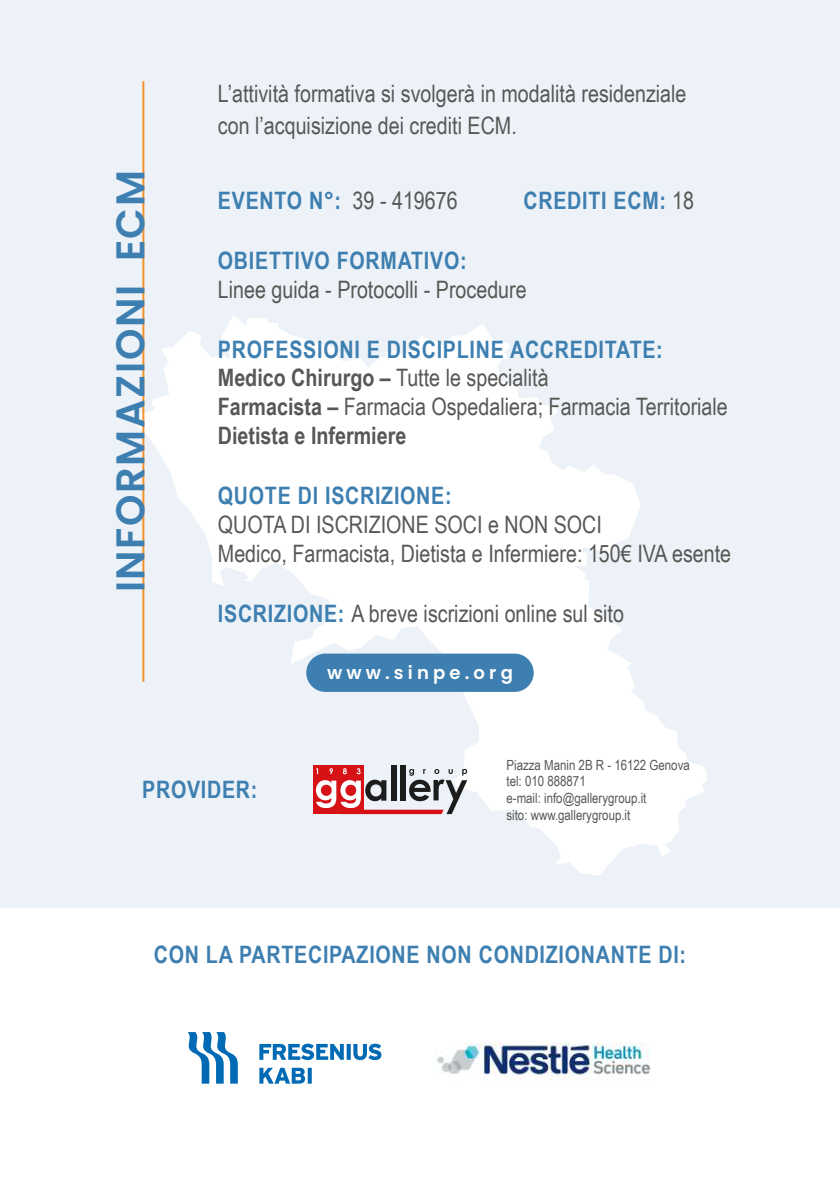
<style>
.page{position:relative;width:840px;height:1191px;background:#fff}
.page>*{position:absolute;margin:0;border:0;box-sizing:border-box;transform-origin:0 0}
.t1{font:600 40px "Poppins";letter-spacing:.04em;color:#3e7fb1}
.t2{font:24px/28.8px "Arial Narrow";color:#575756}
.t3{font:700 24px "Arial Narrow";letter-spacing:.03em;color:#3e7fb1}
.t4{font:600 18px "Poppins";letter-spacing:.23em;color:#fff}
.t5{font:14px/16.8px "Arial Narrow";color:#575756}
.s1{font-weight:400;color:#575756}
.s2{font-weight:700;color:#3e7fb1}
.s3{font-weight:700}
</style>
<div class="page">
<div style="left:0;top:0;width:839px;height:907px;background:#ecf2f7"></div>
<svg style="left:133px;top:315px;width:573px;height:561px"></svg>
<div style="left:313px;top:765px;width:50px;height:49px;background:#d61217"></div>
<div style="left:391px;top:765px;width:5px;height:35px;background:#1c1c1c"></div>
<div style="left:400px;top:765px;width:5px;height:35px;background:#1c1c1c"></div>
<svg style="left:316px;top:768px;width:151px;height:46px"></svg>
<div style="left:306px;top:653px;width:227px;height:39px;background:#3e7fb1;border-radius:19px"></div>
<hr style="left:142px;top:81px;width:2px;height:600px;background:#f3912b">
<img style="left:436px;top:1042px;width:215px;height:37px">
<svg style="left:188px;top:1032px;width:50px;height:51px"></svg>
<svg style="left:259px;top:1067px;width:52px;height:16px"></svg>
<svg style="left:259px;top:1043px;width:122px;height:17px"></svg>
<h1 class="t1" style="left:107px;top:592px;width:424px;rotate:-90deg">INFORMAZIONI ECM</h1>
<p class="t2" style="left:218px;top:77px;width:470px;line-height:32px">L’attività formativa si svolgerà in modalità residenziale con l’acquisizione dei crediti ECM.</p>
<p class="t3" style="left:218px;top:182px;width:241px">EVENTO N°: <span class="s1">39 - 419676</span></p>
<p class="t3" style="left:523px;top:182px;width:172px">CREDITI ECM: <span class="s1">18</span></p>
<p class="t3" style="left:218px;top:242px;width:250px">OBIETTIVO FORMATIVO:</p>
<p class="t2" style="left:218px;top:274px;width:310px">Linee guida - Protocolli - Procedure</p>
<p class="t2" style="left:218px;top:334px;width:511px"><span class="s2">PROFESSIONI E DISCIPLINE ACCREDITATE:<br></span><span class="s3">Medico Chirurgo –</span> Tutte le specialità<br><span class="s3">Farmacista –</span> Farmacia Ospedaliera; Farmacia Territoriale <span class="s3">Dietista e Infermiere</span></p>
<p class="t3" style="left:218px;top:477px;width:235px">QUOTE DI ISCRIZIONE:</p>
<p class="t2" style="left:218px;top:509px;width:514px">QUOTA DI ISCRIZIONE SOCI e NON SOCI<br>Medico, Farmacista, Dietista e Infermiere: 150€ IVA esente</p>
<p class="t2" style="left:218px;top:598px;width:407px"><span class="s2">ISCRIZIONE:</span> A breve iscrizioni online sul sito</p>
<p class="t4" style="left:327px;top:662px;width:187px">www.sinpe.org</p>
<p class="t3" style="left:142px;top:771px;width:117px">PROVIDER:</p>
<p class="t5" style="left:506px;top:755px;width:185px">Piazza Manin 2B R - 16122 Genova tel: 010 888871<br>e-mail: info@gallerygroup.it<br>sito: www.gallerygroup.it</p>
<p class="t3" style="left:154px;top:936px;width:533px">CON LA PARTECIPAZIONE NON CONDIZIONANTE DI:</p>
</div>
